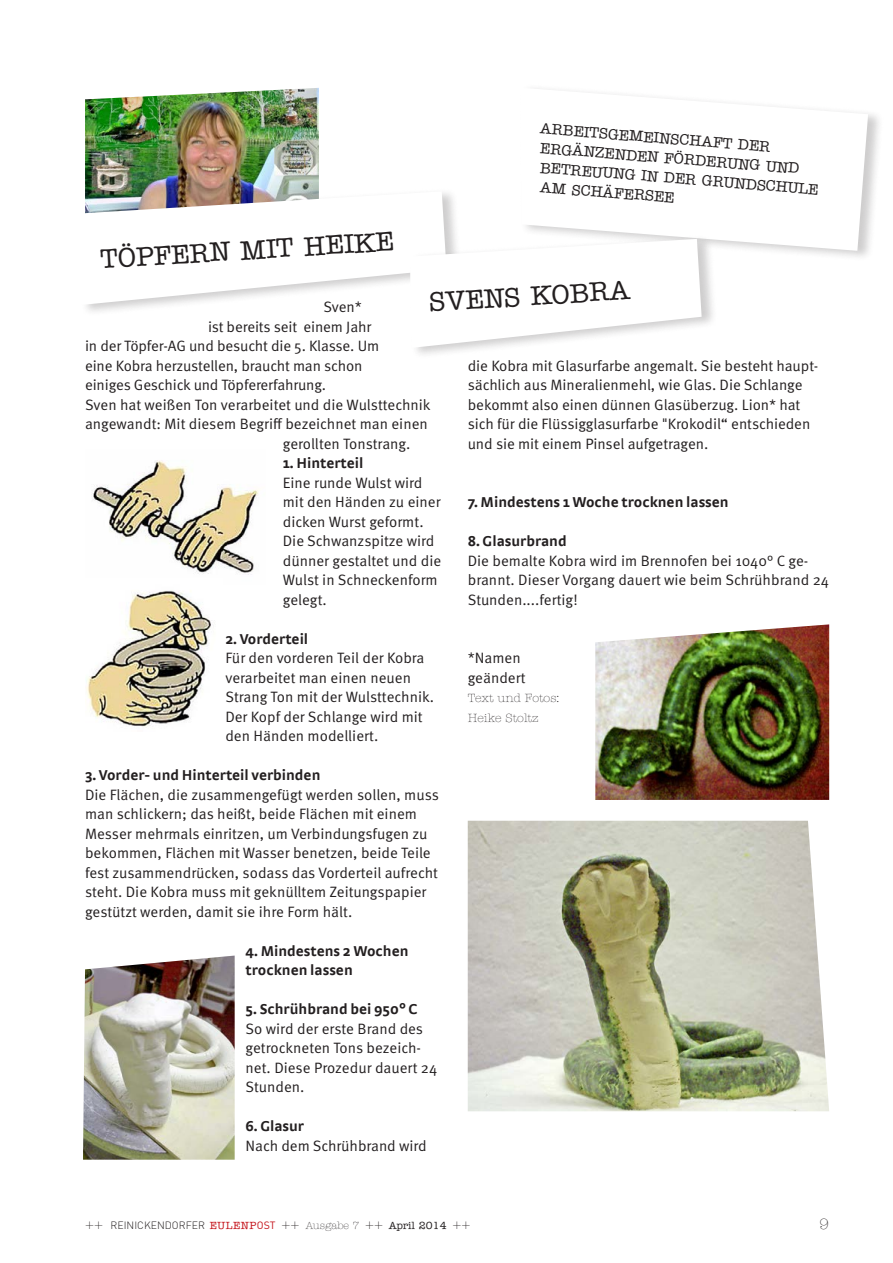
<style>
.page{position:relative;width:893px;height:1263px;background:#fff}
.page>*{position:absolute;margin:0;border:0;box-sizing:border-box;transform-origin:0 0}
.t1{font:500 27px "American Typewriter";color:#231f20}
.t2{font:15px/19.5px "Meta Pro";letter-spacing:-.005em;color:#231f20}
.t3{font:700 15px/19.5px "Strada";color:#231f20}
.t4{font:500 15px/19.6px "American Typewriter";color:#231f20}
.t5{font:300 15px "American Typewriter";color:#231f20}
.t6{font:300 12px/19.5px "American Typewriter";color:#231f20}
.t7{font:300 10.5px "DIN";color:#231f20}
.s1{font-family:"American Typewriter";font-stretch:condensed;font-size:15px}
.s2{font-family:"American Typewriter";font-weight:500;color:#c4121a}
.s3{font-weight:400;color:#c4121a}
.s4{font-family:"American Typewriter"}
.s5{font-family:"American Typewriter";font-weight:500}
</style>
<div class="page">
<div style="left:520px;top:83px;width:364px;height:180px;background:#231f20;opacity:.22"></div>
<svg style="left:521px;top:88px;width:347px;height:163px"></svg>
<img style="left:92px;top:460px;width:167px;height:115px">
<img style="left:86px;top:590px;width:126px;height:137px">
<img style="left:83px;top:955px;width:152px;height:205px">
<img style="left:595px;top:624px;width:234px;height:176px">
<img style="left:85px;top:88px;width:234px;height:99px">
<img style="left:468px;top:821px;width:361px;height:290px">
<div style="left:80px;top:187px;width:383px;height:130px;background:#231f20;opacity:.22"></div>
<div style="left:409px;top:234px;width:309px;height:126px;background:#231f20;opacity:.22"></div>
<svg style="left:81px;top:191px;width:621px;height:157px"></svg>
<h1 class="t1" style="left:100px;top:245px;width:295px;rotate:-4deg">TÖPFERN MIT HEIKE</h1>
<p class="t4" style="left:541px;top:118px;width:284px;rotate:5deg">ARBEITSGEMEINSCHAFT DER<br>ERGÄNZENDEN FÖRDERUNG UND<br>BETREUUNG IN DER GRUNDSCHULE<br>AM SCHÄFERSEE</p>
<h1 class="t1" style="left:428px;top:288px;width:203px;rotate:-4deg">SVENS KOBRA</h1>
<p class="t2" style="left:324px;top:298px;width:40px">Sven*</p>
<p class="t2" style="left:208px;top:317px;width:165px">ist bereits seit einem Jahr</p>
<p class="t2" style="left:85px;top:337px;width:296px">in der Töpfer-AG und besucht die 5. Klasse. Um</p>
<p class="t2" style="left:85px;top:356px;width:279px">eine Kobra herzustellen, braucht man schon</p>
<p class="t2" style="left:85px;top:376px;width:243px">einiges Geschick und Töpfererfahrung.</p>
<p class="t2" style="left:85px;top:395px;width:347px">Sven hat weißen Ton verarbeitet und die Wulsttechnik</p>
<p class="t2" style="left:85px;top:415px;width:344px">angewandt: Mit diesem Begriff bezeichnet man einen</p>
<p class="t2" style="left:283px;top:434px;width:129px">gerollten Tonstrang.</p>
<p class="t3" style="left:283px;top:453px;width:82px">1. Hinterteil</p>
<p class="t2" style="left:283px;top:473px;width:160px">Eine runde Wulst wird mit den Händen zu einer dicken Wurst geformt.<br>Die Schwanzspitze wird dünner gestaltet und die<br>Wulst in Schneckenform gelegt.</p>
<p class="t3" style="left:225px;top:628px;width:84px">2. Vorderteil</p>
<p class="t2" style="left:225px;top:649px;width:210px">Für den vorderen Teil der Kobra verarbeitet man einen neuen<br>Strang Ton mit der Wulsttechnik.<br>Der Kopf der Schlange wird mit den Händen modelliert.</p>
<p class="t3" style="left:85px;top:765px;width:237px">3. Vorder- und Hinterteil verbinden</p>
<p class="t2" style="left:85px;top:785px;width:355px">Die Flächen, die zusammengefügt werden sollen, muss man schlickern; das heißt, beide Flächen mit einem Messer mehrmals einritzen, um Verbindungsfugen zu bekommen, Flächen mit Wasser benetzen, beide Teile fest zusammendrücken, sodass das Vorderteil aufrecht steht. Die Kobra muss mit geknülltem Zeitungspapier gestützt werden, damit sie ihre Form hält.</p>
<p class="t3" style="left:246px;top:940px;width:165px">4. Mindestens 2 Wochen trocknen lassen</p>
<p class="t3" style="left:246px;top:999px;width:173px">5. Schrühbrand bei 950° C</p>
<p class="t2" style="left:246px;top:1019px;width:193px">So wird der erste Brand des getrockneten Tons bezeich&shy;net. Diese Prozedur dauert 24<br>Stunden.</p>
<p class="t3" style="left:246px;top:1116px;width:60px">6. Glasur</p>
<p class="t2" style="left:246px;top:1136px;width:182px">Nach dem Schrühbrand wird</p>
<p class="t2" style="left:468px;top:356px;width:352px">die Kobra mit Glasurfarbe angemalt. Sie besteht haupt&shy;sächlich aus Mineralienmehl, wie Glas. Die Schlange bekommt also einen dünnen Glasüberzug. Lion* hat sich für die Flüssigglasurfarbe "Krokodil“ entschieden und sie mit einem Pinsel aufgetragen.</p>
<p class="t3" style="left:468px;top:492px;width:262px">7. Mindestens 1 Woche trocknen lassen</p>
<p class="t3" style="left:468px;top:531px;width:101px">8. Glasurbrand</p>
<p class="t2" style="left:468px;top:551px;width:363px">Die bemalte Kobra wird im Brennofen bei 1040° C ge&shy;brannt. Dieser Vorgang dauert wie beim Schrühbrand 24<br>Stunden....fertig!</p>
<p class="t2" style="left:468px;top:649px;width:59px">*Namen geändert</p>
<p class="t6" style="left:468px;top:688px;width:93px">Text und Fotos:<br>Heike Stoltz</p>
<p class="t7" style="left:85px;top:1218px;width:387px"><span class="s1">++</span> REINICKENDORFER <span class="s2">EULENP</span><span class="s3">OST</span> <span class="s1">++</span> <span class="s4">Ausgabe 7</span> <span class="s1">++</span> <span class="s5">April 2014</span> <span class="s1">++</span></p>
<p class="t5" style="left:820px;top:1215px;width:11px">9</p>
</div>
